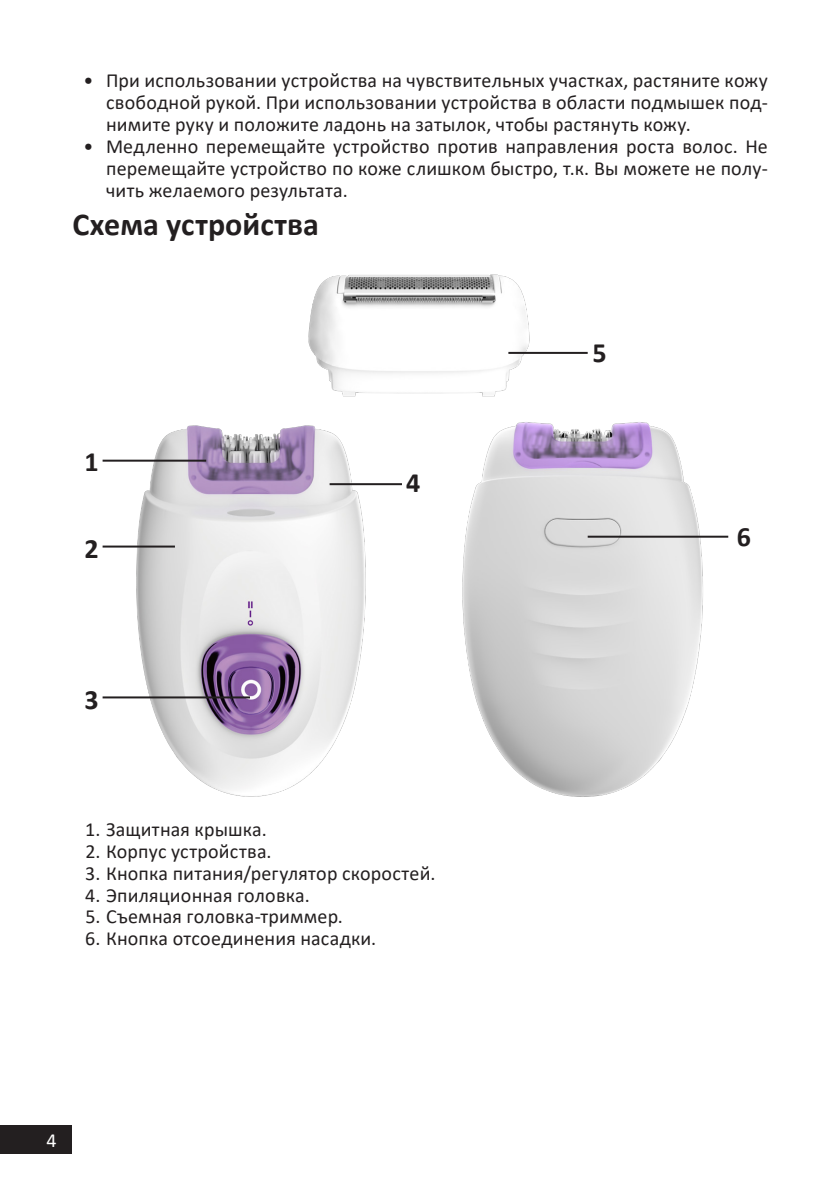
<style>
.page{position:relative;width:840px;height:1191px;background:#fff}
.page>*{position:absolute;margin:0;border:0;box-sizing:border-box;transform-origin:0 0}
.Заголовок_16{font:700 32px "Calibri";color:#231f20}
.Цифры_на_схемах{font:700 28px "Calibri";color:#231f20}
.t1{font:20px/22px "Calibri";letter-spacing:.01em;color:#231f20;text-align:justify}
.t2{font:20px "Calibri";color:#fff}
</style>
<div class="page">
<div style="left:0;top:1125px;width:72px;height:29px;background:#231f20"></div>
<img style="left:125px;top:425px;width:250px;height:372px">
<img style="left:308px;top:274px;width:230px;height:123px">
<img style="left:462px;top:422px;width:253px;height:375px">
<hr style="left:329px;top:483px;width:73px;height:2px;background:#231f20">
<hr style="left:102px;top:545px;width:73px;height:2px;background:#231f20">
<hr style="left:102px;top:696px;width:148px;height:2px;background:#231f20">
<hr style="left:508px;top:352px;width:79px;height:2px;background:#231f20">
<hr style="left:102px;top:459px;width:104px;height:2px;background:#231f20">
<hr style="left:587px;top:535px;width:140px;height:2px;background:#231f20">
<p class="t1" style="left:106px;top:69px;width:663px;text-indent:-23px">• При использовании устройства на чувствительных участках, растяните кожу свободной рукой. При использовании устройства в области подмышек под&shy;нимите руку и положите ладонь на затылок, чтобы растянуть кожу.</p>
<p class="t1" style="left:106px;top:135px;width:663px;text-indent:-23px">• Медленно перемещайте устройство против направления роста волос. Не перемещайте устройство по коже слишком быстро, т.к. Вы можете не полу&shy;чить желаемого результата.</p>
<p class="Заголовок_16" style="left:72px;top:202px;width:248px">Схема устройства</p>
<p class="Цифры_на_схемах" style="left:84px;top:442px;width:16px">1</p>
<p class="Цифры_на_схемах" style="left:84px;top:528px;width:16px">2</p>
<p class="Цифры_на_схемах" style="left:84px;top:680px;width:16px">3</p>
<p class="Цифры_на_схемах" style="left:406px;top:463px;width:16px">4</p>
<p class="t1" style="left:85px;top:817px;width:183px">1. Защитная крышка.</p>
<p class="t1" style="left:85px;top:839px;width:188px">2. Корпус устройства.</p>
<p class="t1" style="left:85px;top:861px;width:351px">3. Кнопка питания/регулятор скоростей.</p>
<p class="t1" style="left:85px;top:883px;width:226px">4. Эпиляционная головка.</p>
<p class="t1" style="left:85px;top:904px;width:259px">5. Съемная головка-триммер.</p>
<p class="t1" style="left:85px;top:926px;width:292px">6. Кнопка отсоединения насадки.</p>
<p class="Цифры_на_схемах" style="left:592px;top:333px;width:16px">5</p>
<p class="Цифры_на_схемах" style="left:736px;top:516px;width:16px">6</p>
<p class="t2" style="left:47px;top:1127px;width:12px">4</p>
</div>
